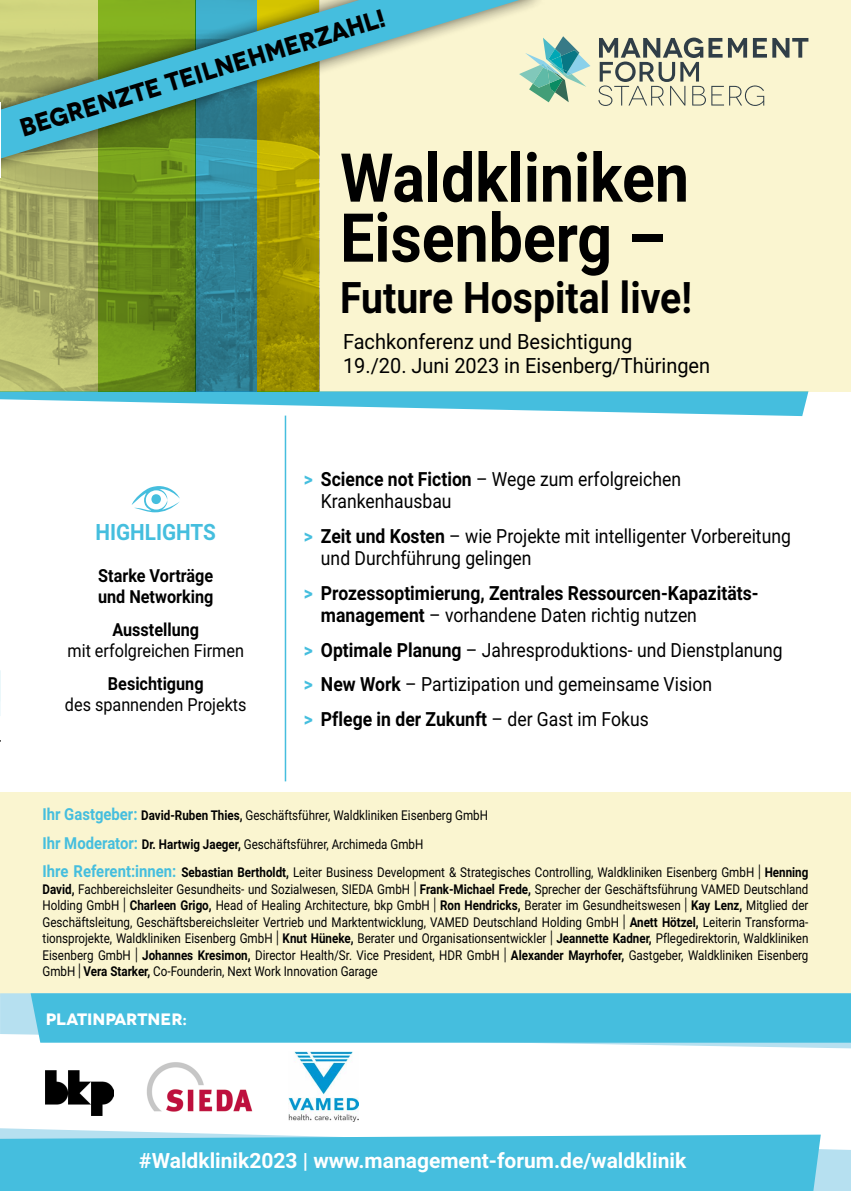
<style>
.page{position:relative;width:851px;height:1191px;background:#fff}
.page>*{position:absolute;margin:0;border:0;box-sizing:border-box;transform-origin:0 0}
.t1{font:700 67.5px/60px "Roboto";color:#000;scale:.9 1}
.t2{font:700 43.5px "Roboto";color:#000;scale:.9 1}
.t3{font:700 25.5px "Novecentowide";color:#000;scale:.94 1}
.t4{font:700 22.5px "Roboto";color:#45bede;scale:.92 1}
.t5{font:21px/23.2px "Roboto";color:#000;scale:.95 1}
.t6{font:700 21px "Roboto";color:#fff}
.t7{font:19.5px/22.5px "Roboto";color:#000;scale:.9 1}
.t8{font:700 19.5px/22.5px "Roboto";color:#000;scale:.9 1}
.t9{font:700 18px/21px "Roboto";color:#000;scale:.9 1}
.t10{font:18px "Roboto";color:#000;scale:.9 1}
.t11{font:700 16.5px "Novecentowide";color:#fff}
.t12{font:13.5px/16.5px "Roboto";color:#000;scale:.86 1}
.s1{font-weight:700;color:#45bede}
.s2{font-weight:700}
.s3{color:#45bede}
.s4{font-weight:400}
.s5{font-weight:700;font-size:16.5px;color:#45bede}
.s6{font-size:17.55px}
</style>
<div class="page">
<hr style="left:0;top:518px;width:1px;height:144px;background:#faf5d0">
<div style="left:0;top:792px;width:850px;height:204px;background:#faf5d0"></div>
<svg style="left:0;top:391px;width:808px;height:25px"></svg>
<div style="left:319px;top:0;width:531px;height:391px;background:#faf5d0"></div>
<svg style="left:98px;top:189px;width:97px;height:202px;background:#668918"></svg>
<svg style="left:195px;top:189px;width:62px;height:202px;background:#2d7e91"></svg>
<svg style="left:0;top:189px;width:98px;height:202px;background:#abae67"></svg>
<svg style="left:257px;top:189px;width:62px;height:202px;background:#9c9000"></svg>
<svg style="left:132px;top:486px;width:48px;height:26px"></svg>
<hr style="left:285px;top:415px;width:1px;height:366px;background:#45bede">
<svg style="left:772px;top:38px;width:36px;height:20px"></svg>
<svg style="left:598px;top:38px;width:168px;height:68px"></svg>
<svg style="left:552px;top:36px;width:38px;height:66px"></svg>
<svg style="left:1px;top:1128px;width:849px;height:63px"></svg>
<div style="left:1px;top:1134px;width:819px;height:57px;background:#45bede"></div>
<hr style="left:0;top:670px;width:1px;height:46px;background:#45bede">
<hr style="left:0;top:1086px;width:1px;height:105px;background:#faf5d0">
<svg style="left:0;top:993px;width:850px;height:55px"></svg>
<div style="left:31px;top:993px;width:819px;height:49px;background:#45bede"></div>
<svg style="left:0;top:0;width:552px;height:189px"></svg>
<svg style="left:0;top:0;width:519px;height:159px"></svg>
<hr style="left:0;top:102px;width:1px;height:76px;background:#fff">
<img style="left:288px;top:1051px;width:70px;height:70px">
<img style="left:147px;top:1062px;width:105px;height:49px">
<img style="left:46px;top:1070px;width:68px;height:45px">
<h3 class="t3" style="left:16px;top:113px;width:406px;rotate:-17deg">BEGRENZTE TEILNEHMERZAHL!</h3>
<h1 class="t1" style="left:340px;top:145px;width:389px">Waldkliniken<br>Eisenberg –</h1>
<h2 class="t2" style="left:340px;top:267px;width:392px">Future Hospital live!</h2>
<h3 class="t4" style="left:95px;top:516px;width:132px">HIGHLIGHTS</h3>
<h3 class="t9" style="left:98px;top:564px;width:130px">Starke Vorträge und Networking</h3>
<h3 class="t9" style="left:112px;top:618px;width:98px">Ausstellung</h3>
<h3 class="t10" style="left:67px;top:638px;width:197px">mit erfolgreichen Firmen</h3>
<h3 class="t9" style="left:108px;top:672px;width:108px">Besichtigung</h3>
<h3 class="t10" style="left:65px;top:692px;width:203px">des spannenden Projekts</h3>
<h3 class="t5" style="left:343px;top:329px;width:388px">Fachkonferenz und Besichtigung<br>19./20. Juni 2023 in Eisenberg/Thüringen</h3>
<h3 class="t7" style="left:321px;top:467px;width:401px;text-indent:-17px"><span class="s1">&gt;</span> <span class="s2">Science not Fiction</span> – Wege zum erfolgreichen<br>Krankenhausbau</h3>
<h3 class="t7" style="left:321px;top:524px;width:523px;text-indent:-17px"><span class="s1">&gt;</span> <span class="s2">Zeit und Kosten</span> – wie Projekte mit intelligenter Vorbereitung und Durchführung gelingen</h3>
<h3 class="t8" style="left:321px;top:581px;width:487px;text-indent:-17px"><span class="s3">&gt;</span> Prozessoptimierung, Zentrales Ressourcen-Kapazitäts&shy;management <span class="s4">– vorhandene Daten richtig nutzen</span></h3>
<h3 class="t7" style="left:304px;top:632px;width:533px;line-height:34.5px"><span class="s1">&gt;</span> <span class="s2">Optimale Planung</span> – Jahresproduktions- und Dienstplanung <span class="s1">&gt;</span> <span class="s2">New Work</span> – Partizipation und gemeinsame Vision<br><span class="s1">&gt;</span> <span class="s2">Pflege in der Zukunft</span> – der Gast im Fokus</h3>
<p class="t12" style="left:43px;top:800px;width:891px;line-height:28.5px"><span class="s5">Ihr Gastgeber:</span> <span class="s2">David-Ruben Thies,</span> Geschäftsführer, Waldkliniken Eisenberg GmbH<br><span class="s5">Ihr Moderator:</span> <span class="s2">Dr. Hartwig Jaeger,</span> Geschäftsführer, Archimeda GmbH<br><span class="s5">Ihre Referent:innen:</span> <span class="s2">Sebastian Bertholdt,</span> Leiter Business Development &amp; Strategisches Controlling, Waldkliniken Eisenberg GmbH <span class="s6">|</span> <span class="s2">Henning</span></p>
<p class="t12" style="left:43px;top:880px;width:892px;text-align:justify"><span class="s2">David,</span> Fachbereichsleiter Gesundheits- und Sozialwesen, SIEDA GmbH <span class="s6">|</span> <span class="s2">Frank-Michael Frede,</span> Sprecher der Geschäftsführung VAMED Deutschland Holding GmbH <span class="s6">|</span> <span class="s2">Charleen Grigo,</span> Head of Healing Architecture, bkp GmbH <span class="s6">|</span> <span class="s2">Ron Hendricks,</span> Berater im Gesundheitswesen <span class="s6">|</span> <span class="s2">Kay Lenz,</span> Mitglied der Geschäftsleitung, Geschäftsbereichsleiter Vertrieb und Marktentwicklung, VAMED Deutschland Holding GmbH <span class="s6">|</span> <span class="s2">Anett Hötzel,</span> Leiterin Transforma&shy;tionsprojekte, Waldkliniken Eisenberg GmbH <span class="s6">|</span> <span class="s2">Knut Hüneke,</span> Berater und Organisationsentwickler <span class="s6">|</span> <span class="s2">Jeannette Kadner,</span> Pflegedirektorin, Waldkliniken Eisenberg GmbH <span class="s6">|</span> <span class="s2">Johannes Kresimon,</span> Director Health/Sr. Vice President, HDR GmbH <span class="s6">|</span> <span class="s2">Alexander Mayrhofer,</span> Gastgeber, Waldkliniken Eisenberg GmbH <span class="s6">|</span> <span class="s2">Vera Starker,</span> Co-Founderin, Next Work Innovation Garage</p>
<p class="t11" style="left:46px;top:1008px;width:143px">PLATINPARTNER:</p>
<h3 class="t6" style="left:139px;top:1145px;width:548px">#Waldklinik2023 | www.management-forum.de/waldklinik</h3>
</div>
